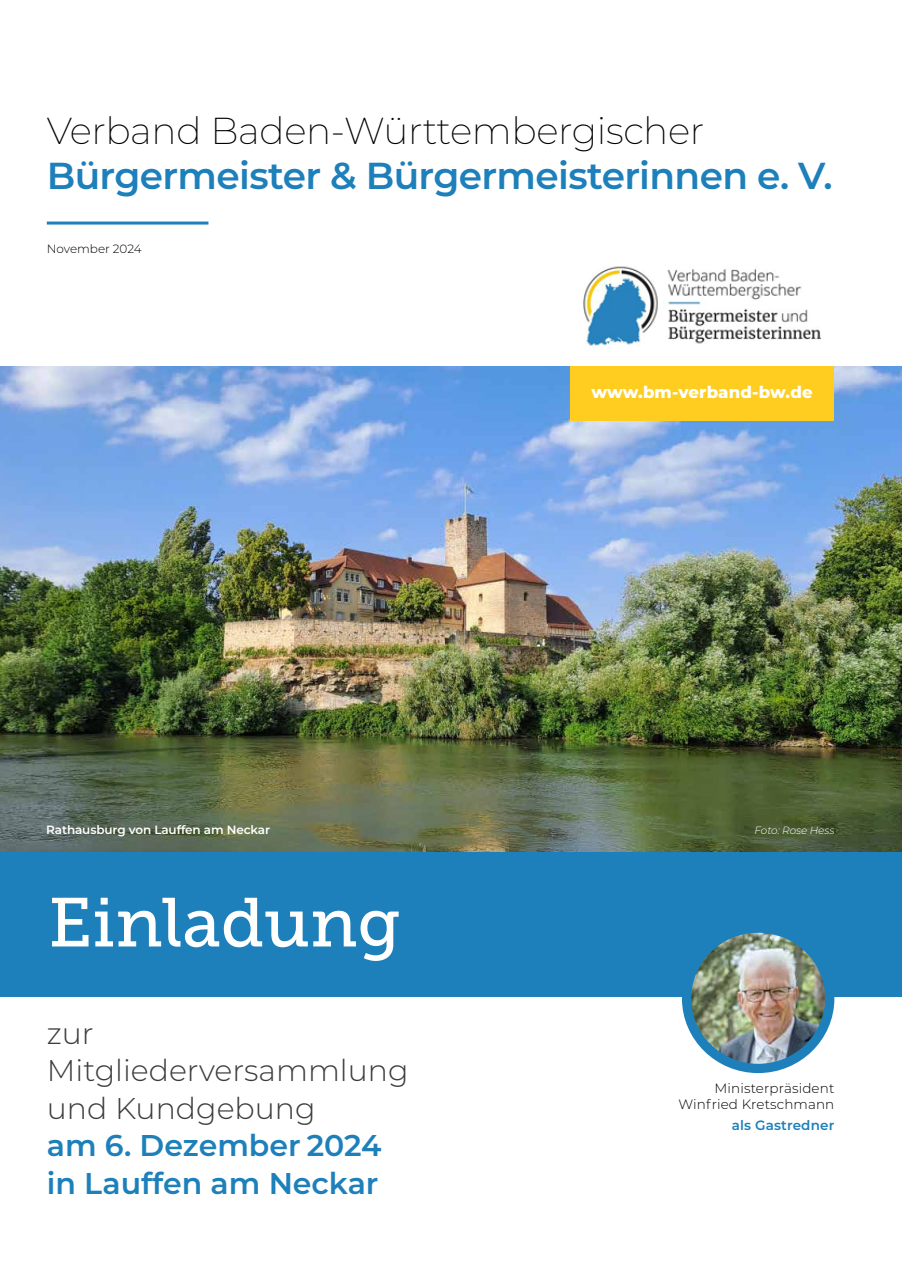
<style>
.page{position:relative;width:902px;height:1280px;background:#fff}
.page>*{position:absolute;margin:0;border:0;box-sizing:border-box;transform-origin:0 0}
.t1{font:69px "Museo Slab 500";color:#fff}
.t2{font:600 37.5px "Montserrat";letter-spacing:-.015em;color:#1d80bb}
.t3{font:200 37.5px "Montserrat";letter-spacing:-.01em;color:#000}
.t4{font:300 30px/37.5px "Montserrat";color:#3c3c3b}
.t5{font:600 30px/37.5px "Montserrat";color:#1d80bb}
.t6{font:800 16.5px "Montserrat";letter-spacing:.01em;color:#fff}
.t7{font:300 13.5px/16.2px "Montserrat";letter-spacing:.01em;color:#000;text-align:right}
.t8{font:600 13.5px "Montserrat";letter-spacing:.01em;color:#1d80bb}
.t9{font:600 12px "Montserrat";letter-spacing:-.01em;color:#fff}
.t10{font:300 12px "Montserrat";color:#000}
.t11{font:italic 300 10.5px "Montserrat";letter-spacing:-.01em;color:#fff}
</style>
<div class="page">
<img style="left:0;top:367px;width:901px;height:486px">
<hr style="left:47px;top:222px;width:161px;height:3px;background:#1d80bb">
<div style="left:0;top:853px;width:901px;height:144px;background:#1d80bb"></div>
<img style="left:686px;top:933px;width:139px;height:135px">
<div style="left:682px;top:923px;width:152px;height:150px;border:9px solid #1d80bb;border-radius:50%"></div>
<div style="left:570px;top:367px;width:263px;height:54px;background:#fecd20"></div>
<img style="left:583px;top:266px;width:238px;height:80px">
<p class="t3" style="left:47px;top:106px;width:659px">Verband Baden-Württembergischer</p>
<p class="t2" style="left:47px;top:149px;width:787px">Bürgermeister &amp; Bürgermeisterinnen e. V.</p>
<p class="t10" style="left:47px;top:240px;width:96px">November 2024</p>
<p class="t6" style="left:591px;top:380px;width:223px">www.bm-verband-bw.de</p>
<p class="t9" style="left:46px;top:821px;width:225px">Rathausburg von Lauffen am Neckar</p>
<p class="t11" style="left:754px;top:823px;width:81px">Foto: Rose Hess</p>
<h1 class="t1" style="left:48px;top:884px;width:354px">Einladung</h1>
<p class="t4" style="left:47px;top:1013px;width:363px">zur<br>Mitgliederversammlung und Kundgebung</p>
<p class="t5" style="left:47px;top:1125px;width:336px">am 6. Dezember 2024 in Lauffen am Neckar</p>
<p class="t7" style="left:678px;top:1079px;width:157px">Ministerpräsident<br>Winfried Kretschmann</p>
<p class="t8" style="left:731px;top:1116px;width:104px">als Gastredner</p>
</div>
